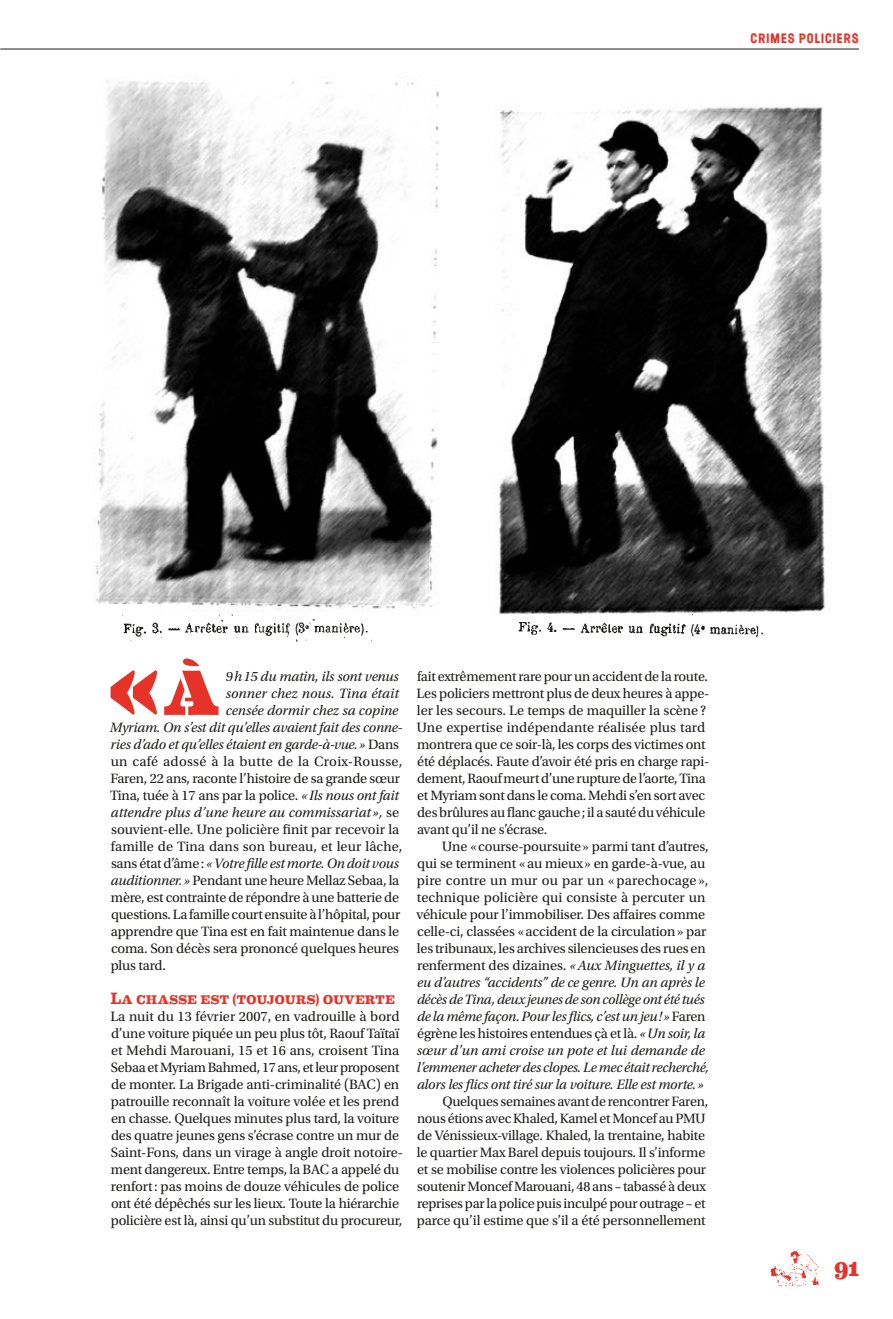
<style>
.page{position:relative;width:893px;height:1319px;background:#fff}
.page>*{position:absolute;margin:0;border:0;box-sizing:border-box;transform-origin:0 0}
.t1{font:63.6px "Eames Century Modern Stencil";color:#e63329}
.t2{font:800 24px "Eames Century Modern";color:#e63329}
.t3{font:700 16.5px "Eames Century Modern";letter-spacing:-.005em;color:#e63329}
.t4{font:14.25px/17px "Utopia Std";letter-spacing:-.015em;color:#1d1d1b}
.t5{font:italic 14.25px "Utopia Std";letter-spacing:-.01em;color:#1d1d1b}
.t6{font:14.25px "Utopia Std";letter-spacing:.005em;color:#1d1d1b}
.t7{font:14.25px "Utopia Std";letter-spacing:.02em;color:#1d1d1b}
.t8{font:12.75px "Wilma Base";color:#e63329}
.s1{font-style:normal}
.s2{font-style:italic}
</style>
<div class="page">
<hr style="left:0;top:49px;width:859px;height:1px;background:#1d1d1b">
<img style="left:96px;top:80px;width:343px;height:529px">
<img style="left:499px;top:107px;width:326px;height:507px">
<img style="left:770px;top:1251px;width:49px;height:36px">
<svg style="left:111px;top:670px;width:46px;height:44px"></svg>
<img style="left:122px;top:614px;width:250px;height:28px">
<img style="left:518px;top:614px;width:246px;height:23px">
<p class="t8" style="left:750px;top:31px;width:9px">CRIMES</p>
<p class="t8" style="left:799px;top:31px;width:16px">POLICIERS</p>
<h1 class="t1" style="left:162px;top:654px;width:60px">À</h1>
<p class="t5" style="left:226px;top:668px;width:175px">9h15 du matin, ils sont venus</p>
<p class="t5" style="left:226px;top:685px;width:174px">sonner chez nous. Tina était</p>
<p class="t5" style="left:226px;top:702px;width:174px">censée dormir chez sa copine</p>
<p class="t5" style="left:110px;top:719px;width:294px">Myriam. On s’est dit qu’elles avaient fait des conne-</p>
<p class="t5" style="left:111px;top:736px;width:290px">ries d’ado et qu’elles étaient en garde-à-vue.» <span class="s1">Dans</span></p>
<p class="t7" style="left:111px;top:753px;width:293px">un café adossé à la butte de la Croix-Rousse,</p>
<p class="t4" style="left:110px;top:770px;width:291px">Faren, 22 ans, raconte l’histoire de sa grande sœur</p>
<p class="t4" style="left:110px;top:787px;width:290px">Tina, tuée à 17 ans par la police. <span class="s2">«Ils nous ont fait</span></p>
<p class="t5" style="left:111px;top:804px;width:290px">attendre plus d’une heure au commissariat », <span class="s1">se</span></p>
<p class="t4" style="left:111px;top:821px;width:290px">souvient-elle. Une policière finit par recevoir la</p>
<p class="t6" style="left:111px;top:838px;width:293px">famille de Tina dans son bureau, et leur lâche,</p>
<p class="t5" style="left:111px;top:855px;width:289px"><span class="s1">sans état d’âme:</span> «Votre fille est morte. On doit vous</p>
<p class="t4" style="left:111px;top:872px;width:290px"><span class="s2">auditionner.»</span> Pendant une heure Mellaz Sebaa, la</p>
<p class="t4" style="left:111px;top:889px;width:290px">mère, est contrainte de répondre à une batterie de</p>
<p class="t4" style="left:111px;top:906px;width:291px">questions. La famille court ensuite à l’hôpital, pour</p>
<p class="t4" style="left:111px;top:923px;width:290px">apprendre que Tina est en fait maintenue dans le</p>
<p class="t4" style="left:111px;top:940px;width:290px">coma. Son décès sera prononcé quelques heures</p>
<p class="t4" style="left:111px;top:957px;width:57px">plus tard.</p>
<p class="t3" style="left:110px;top:985px;width:286px">La chasse est (toujours) ouverte</p>
<p class="t4" style="left:110px;top:1008px;width:294px">La nuit du 13 février 2007, en vadrouille à bord d’une voiture piquée un peu plus tôt, Raouf Taïtaï et Mehdi Marouani, 15 et 16 ans, croisent Tina Sebaa et Myriam Bahmed, 17 ans, et leur proposent de monter. La Brigade anti-criminalité (BAC) en patrouille reconnaît la voiture volée et les prend en chasse. Quelques minutes plus tard, la voiture des quatre jeunes gens s’écrase contre un mur de Saint-Fons, dans un virage à angle droit notoire&shy;ment dangereux. Entre temps, la BAC a appelé du renfort: pas moins de douze véhicules de police ont été dépêchés sur les lieux. Toute la hiérarchie policière est là, ainsi qu’un substitut du procureur,</p>
<p class="t4" style="left:417px;top:667px;width:294px">fait extrêmement rare pour un accident de la route.<br>Les policiers mettront plus de deux heures à appe&shy;ler les secours. Le temps de maquiller la scène?<br>Une expertise indépendante réalisée plus tard montrera que ce soir-là, les corps des victimes ont été déplacés. Faute d’avoir été pris en charge rapi&shy;dement, Raouf meurt d’une rupture de l’aorte, Tina et Myriam sont dans le coma. Mehdi s’en sort avec des brûlures au flanc gauche; il a sauté du véhicule avant qu’il ne s’écrase.</p>
<p class="t4" style="left:416px;top:838px;width:294px;text-indent:26px">Une «course-poursuite» parmi tant d’autres, qui se terminent «au mieux» en garde-à-vue, au pire contre un mur ou par un «parechocage », technique policière qui consiste à percuter un véhicule pour l’immobiliser. Des affaires comme celle-ci, classées «accident de la circulation» par les tribunaux, les archives silencieuses des rues en renferment des dizaines. <span class="s2">«Aux Minguettes, il y a eu d’autres “accidents” de ce genre. Un an après le décès de Tina, deux jeunes de son collège ont été tués de la même façon. Pour les flics, c’est un jeu!»</span> Faren égrène les histoires entendues çà et là. <span class="s2">«Un soir, la sœur d’un ami croise un pote et lui demande de l’emmener acheter des clopes. Le mec était recherché, alors les flics ont tiré sur la voiture. Elle est morte.»</span></p>
<p class="t4" style="left:417px;top:1093px;width:293px;text-indent:26px">Quelques semaines avant de rencontrer Faren, nous étions avec Khaled, Kamel et Moncef au PMU de Vénissieux-village. Khaled, la trentaine, habite le quartier Max Barel depuis toujours. Il s’informe et se mobilise contre les violences policières pour soutenir Moncef Marouani, 48 ans – tabassé à deux reprises par la police puis inculpé pour outrage – et parce qu’il estime que s’il a été personnellement</p>
<h2 class="t2" style="left:834px;top:1249px;width:27px">91</h2>
</div>
